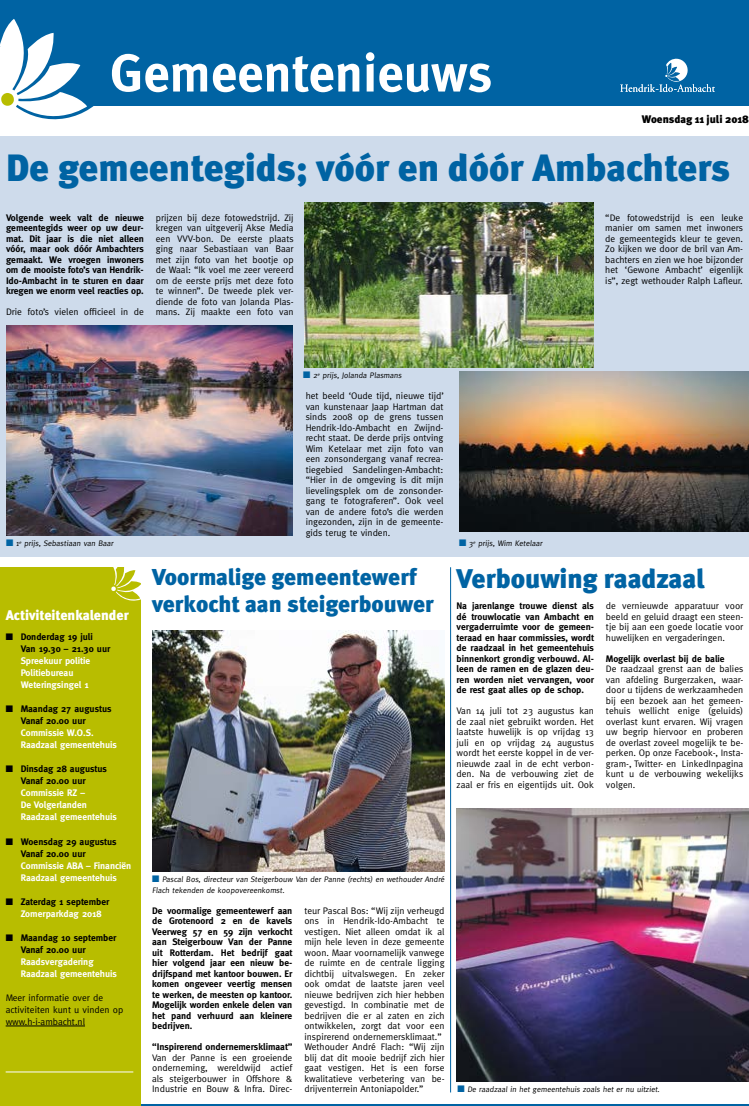
<style>
.page{position:relative;width:749px;height:1106px;background:#fff}
.page>*{position:absolute;margin:0;border:0;box-sizing:border-box;transform-origin:0 0}
.t1{font:700 53.3px "Meta";color:#fff}
.t2{font:900 38px "Meta";color:#0063a3}
.t3{font:900 27px "Meta";color:#0063a3}
.t4{font:900 23px/27.6px "Meta";color:#0063a3}
.t5{font:900 14px "Meta";color:#fff}
.t6{font:900 11px "Meta";color:#000}
.t7{font:9.5px/10.5px "Meta";color:#000;text-align:justify}
.t8{font:700 9.5px/10.5px "Meta";color:#000}
.t9{font:700 9.5px/12px "Meta";color:#fff}
.t10{font:8px/10.5px "Meta";color:#000}
.s1{color:#0063a3}
.s2{color:#fff}
</style>
<div class="page">
<div style="left:0;top:136px;width:748px;height:420px;background:#cedbeb"></div>
<div style="left:93px;top:0;width:655px;height:106px;background:#0063a3"></div>
<svg style="left:620px;top:58px;width:94px;height:34px"></svg>
<svg style="left:0;top:0;width:94px;height:120px"></svg>
<hr style="left:0;top:1104px;width:748px;height:2px;background:#0063a3">
<div style="left:0;top:567px;width:140px;height:539px;background:#b8bd00"></div>
<svg style="left:111px;top:567px;width:29px;height:34px"></svg>
<hr style="left:6px;top:1025px;width:79px;height:1px;background:#000">
<img style="left:6px;top:325px;width:286px;height:210px">
<hr style="left:450px;top:567px;width:1px;height:525px;background:#0063a3">
<img style="left:456px;top:808px;width:292px;height:273px">
<img style="left:152px;top:630px;width:292px;height:241px">
<hr style="left:6px;top:1071px;width:127px;height:1px;background:#fff">
<img style="left:459px;top:372px;width:289px;height:159px">
<img style="left:304px;top:203px;width:289px;height:164px">
<h1 class="t1" style="left:110px;top:41px;width:384px">Gemeentenieuws</h1>
<p class="t6" style="left:641px;top:113px;width:109px">Woensdag 11 juli 2018</p>
<h2 class="t2" style="left:6px;top:145px;width:725px">De gemeentegids; vóór en dóór Ambachters</h2>
<p class="t8" style="left:6px;top:212px;width:139px;text-align:justify">Volgende week valt de nieuwe gemeentegids weer op uw deur&shy;mat. Dit jaar is die niet alleen vóór, maar ook dóór Ambachters gemaakt. We vroegen inwoners om de mooiste foto’s van Hendrik-Ido-Ambacht in te sturen en daar kregen we enorm veel reacties op.</p>
<p class="t7" style="left:6px;top:306px;width:139px">Drie foto’s vielen officieel in de</p>
<p class="t7" style="left:156px;top:212px;width:139px">prijzen bij deze fotowedstrijd. Zij kregen van uitgeverij Akse Media een VVV-bon. De eerste plaats ging naar Sebastiaan van Baar met zijn foto van het bootje op de Waal: “Ik voel me zeer vereerd om de eerste prijs met deze foto te winnen”. De tweede plek ver&shy;diende de foto van Jolanda Plas&shy;mans. Zij maakte een foto van</p>
<p class="t7" style="left:605px;top:212px;width:139px">“De fotowedstrijd is een leuke manier om samen met inwoners de gemeentegids kleur te geven.<br>Zo kijken we door de bril van Am&shy;bachters en zien we hoe bijzonder het ‘Gewone Ambacht’ eigenlijk is”, zegt wethouder Ralph Lafleur.</p>
<p class="t10" style="left:6px;top:538px;width:110px"><span class="s1">■</span> 1<sup>e</sup> prijs, Sebastiaan van Baar</p>
<h3 class="t5" style="left:6px;top:606px;width:125px">Activiteitenkalender</h3>
<p class="t8" style="left:21px;top:631px;width:91px;line-height:12px;text-indent:-15px">■ Donderdag 19 juli<br>Van 19.30 – 21.30 uur</p>
<p class="t9" style="left:21px;top:655px;width:71px">Spreekuur politie<br>Politiebureau<br>Weteringsingel 1</p>
<p class="t8" style="left:21px;top:703px;width:92px;line-height:12px;text-indent:-15px">■ Maandag 27 augustus<br>Vanaf 20.00 uur</p>
<p class="t9" style="left:21px;top:727px;width:98px">Commissie W.O.S.<br>Raadzaal gemeentehuis</p>
<p class="t8" style="left:21px;top:763px;width:88px;line-height:12px;text-indent:-15px">■ Dinsdag 28 augustus<br>Vanaf 20.00 uur</p>
<p class="t9" style="left:21px;top:787px;width:98px">Commissie RZ –<br>De Volgerlanden<br>Raadzaal gemeentehuis</p>
<p class="t8" style="left:21px;top:835px;width:97px;line-height:12px;text-indent:-15px">■ Woensdag 29 augustus<br>Vanaf 20.00 uur</p>
<p class="t9" style="left:21px;top:859px;width:112px">Commissie ABA – Financiën<br>Raadzaal gemeentehuis</p>
<p class="t8" style="left:21px;top:895px;width:90px;line-height:12px;text-indent:-15px">■ Zaterdag 1 september<br><span class="s2">Zomerparkdag 2018</span></p>
<p class="t8" style="left:21px;top:931px;width:97px;line-height:12px;text-indent:-15px">■ Maandag 10 september<br>Vanaf 20.00 uur</p>
<p class="t9" style="left:21px;top:955px;width:98px">Raadsvergadering<br>Raadzaal gemeentehuis</p>
<p class="t7" style="left:6px;top:991px;width:119px;line-height:12px;text-align:left">Meer informatie over de activiteiten kunt u vinden op www.h-i-ambacht.nl</p>
<p class="t10" style="left:303px;top:370px;width:101px"><span class="s1">■</span> 2<sup>e</sup> prijs, Jolanda Plasmans</p>
<p class="t7" style="left:305px;top:390px;width:140px">het beeld ‘Oude tijd, nieuwe tijd’ van kunstenaar Jaap Hartman dat sinds 2008 op de grens tussen Hendrik-Ido-Ambacht en Zwijnd&shy;recht staat. De derde prijs ontving Wim Ketelaar met zijn foto van een zonsondergang vanaf recrea&shy;tiegebied Sandelingen-Ambacht: “Hier in de omgeving is dit mijn lievelingsplek om de zonsonder&shy;gang te fotograferen”. Ook veel van de andere foto’s die werden ingezonden, zijn in de gemeente&shy;gids terug te vinden.</p>
<h3 class="t4" style="left:152px;top:563px;width:283px">Voormalige gemeentewerf verkocht aan steigerbouwer</h3>
<p class="t10" style="left:459px;top:538px;width:86px"><span class="s1">■</span> 3<sup>e</sup> prijs, Wim Ketelaar</p>
<h3 class="t3" style="left:456px;top:562px;width:249px">Verbouwing raadzaal</h3>
<p class="t8" style="left:456px;top:600px;width:139px;text-align:justify">Na jarenlange trouwe dienst als dé trouwlocatie van Ambacht en vergaderruimte voor de gemeen&shy;teraad en haar commissies, wordt de raadzaal in het gemeentehuis binnenkort grondig verbouwd. Al&shy;leen de ramen en de glazen deu&shy;ren worden niet vervangen, voor de rest gaat alles op de schop.</p>
<p class="t7" style="left:456px;top:705px;width:139px">Van 14 juli tot 23 augustus kan de zaal niet gebruikt worden. Het laatste huwelijk is op vrijdag 13 juli en op vrijdag 24 augustus wordt het eerste koppel in de ver&shy;nieuwde zaal in de echt verbon&shy;den. Na de verbouwing ziet de zaal er fris en eigentijds uit. Ook</p>
<p class="t7" style="left:605px;top:600px;width:139px">de vernieuwde apparatuur voor beeld en geluid draagt een steen&shy;tje bij aan een goede locatie voor huwelijken en vergaderingen.</p>
<p class="t8" style="left:605px;top:653px;width:120px">Mogelijk overlast bij de balie</p>
<p class="t7" style="left:605px;top:663px;width:139px">De raadzaal grenst aan de balies van afdeling Burgerzaken, waar&shy;door u tijdens de werkzaamheden bij een bezoek aan het gemeen&shy;tehuis wellicht enige (geluids) overlast kunt ervaren. Wij vragen uw begrip hiervoor en proberen de overlast zoveel mogelijk te be&shy;perken. Op onze Facebook-, Insta&shy;gram-, Twitter- en LinkedInpagina kunt u de verbouwing wekelijks volgen.</p>
<p class="t10" style="left:152px;top:874px;width:295px"><span class="s1">■</span> Pascal Bos, directeur van Steigerbouw Van der Panne (rechts) en wethouder André<br>Flach tekenden de koopovereenkomst.</p>
<p class="t8" style="left:152px;top:905px;width:142px;text-align:justify">De voormalige gemeentewerf aan de Grotenoord 2 en de kavels Veerweg 57 en 59 zijn verkocht aan Steigerbouw Van der Panne uit Rotterdam. Het bedrijf gaat hier volgend jaar een nieuw be&shy;drijfspand met kantoor bouwen. Er komen ongeveer veertig mensen te werken, de meesten op kantoor.<br>Mogelijk worden enkele delen van het pand verhuurd aan kleinere bedrijven.</p>
<p class="t8" style="left:152px;top:1041px;width:142px">“Inspirerend ondernemersklimaat”</p>
<p class="t7" style="left:152px;top:1052px;width:142px">Van der Panne is een groeiende onderneming, wereldwijd actief als steigerbouwer in Offshore &amp; Industrie en Bouw &amp; Infra. Direc-</p>
<p class="t7" style="left:304px;top:905px;width:142px;text-align:left">teur Pascal Bos: “Wij zijn verheugd ons in Hendrik-Ido-Ambacht te vestigen. Niet alleen omdat ik al mijn hele leven in deze gemeente woon. Maar voornamelijk vanwege de ruimte en de centrale ligging dichtbij uitvalswegen. En zeker ook omdat de laatste jaren veel nieuwe bedrijven zich hier hebben gevestigd. In combinatie met de bedrijven die er al zaten en zich ontwikkelen, zorgt dat voor een inspirerend ondernemersklimaat.”<br>Wethouder André Flach: “Wij zijn blij dat dit mooie bedrijf zich hier gaat vestigen. Het is een forse kwalitatieve verbetering van be&shy;drijventerrein Antoniapolder.”</p>
<p class="t10" style="left:457px;top:1084px;width:205px"><span class="s1">■</span> De raadzaal in het gemeentehuis zoals het er nu uitziet.</p>
</div>
